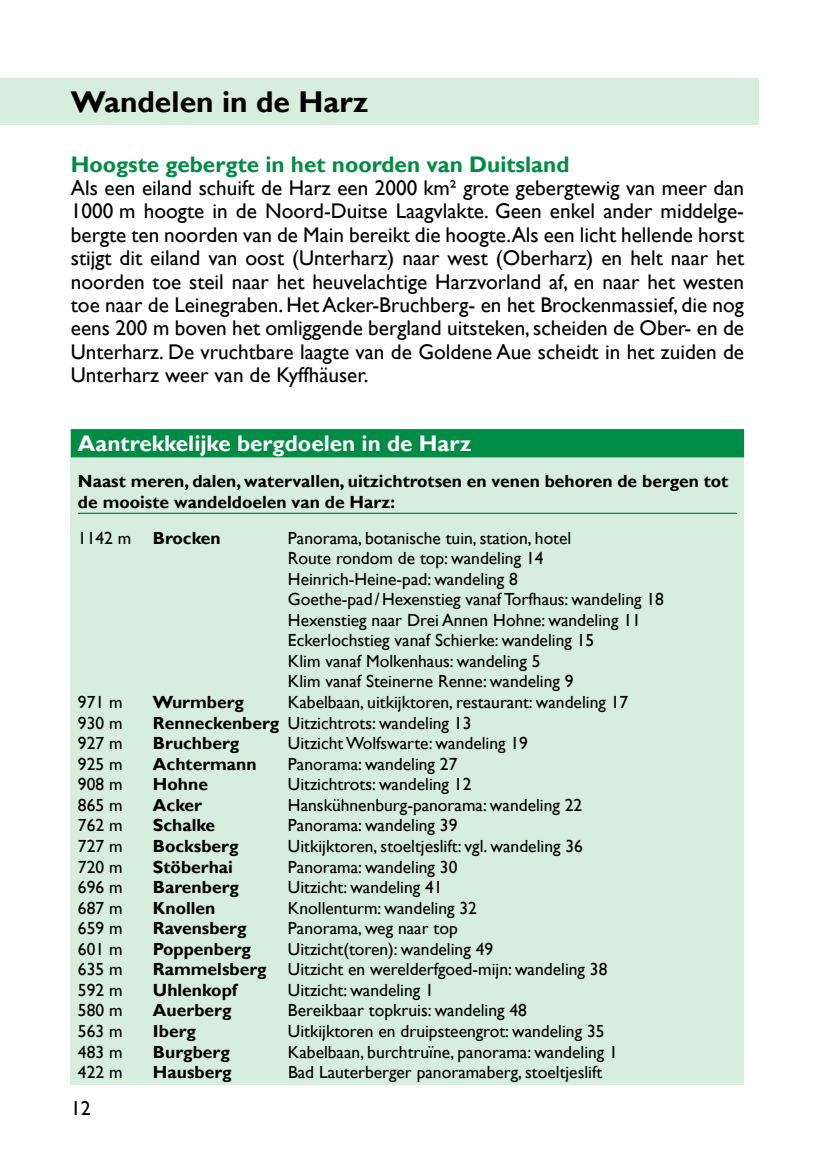
<style>
.page{position:relative;width:815px;height:1163px;background:#fff}
.page>*{position:absolute;margin:0;border:0;box-sizing:border-box;transform-origin:0 0}
.t1{font:700 30px "Gill Sans";color:#000}
.t2{font:700 22.5px "Gill Sans";color:#008c44}
.t3{font:700 22.5px "Gill Sans";color:#fff}
.t4{font:21.25px/23.5px "Gill Sans";color:#000;text-align:justify}
.t5{font:20px "Gill Sans";color:#000}
.t6{font:17.5px/20.5px "Gill Sans";color:#000}
.t7{font:700 17.5px/20.5px "Gill Sans";color:#000}
.s1{font-weight:400}
.s2{font-weight:700}
</style>
<div class="page">
<div style="left:0;top:78px;width:758px;height:47px;background:#d7eddd"></div>
<div style="left:71px;top:453px;width:673px;height:631px;background:#d7eddd"></div>
<div style="left:71px;top:429px;width:673px;height:28px;background:#008c44"></div>
<hr style="left:78px;top:512px;width:659px;height:2px;background:#008c44">
<h1 class="t1" style="left:71px;top:84px;width:299px">Wandelen in de Harz</h1>
<p class="t2" style="left:71px;top:150px;width:500px">Hoogste gebergte in het noorden van Duitsland</p>
<p class="t4" style="left:71px;top:176px;width:675px">Als een eiland schuift de Harz een 2000 km² grote gebergtewig van meer dan 1000 m hoogte in de Noord-Duitse Laagvlakte. Geen enkel ander middelge&shy;bergte ten noorden van de Main bereikt die hoogte.Als een licht hellende horst stijgt dit eiland van oost (Unterharz) naar west (Oberharz) en helt naar het noorden toe steil naar het heuvelachtige Harzvorland af, en naar het westen toe naar de Leinegraben. Het Acker-Bruchberg- en het Brockenmassief, die nog eens 200 m boven het omliggende bergland uitsteken, scheiden de Ober- en de Unterharz. De vruchtbare laagte van de Goldene Aue scheidt in het zuiden de Unterharz weer van de Kyffhäuser.</p>
<p class="t3" style="left:78px;top:429px;width:395px">Aantrekkelijke bergdoelen in de Harz</p>
<p class="t7" style="left:78px;top:471px;width:652px">Naast meren, dalen, watervallen, uitzichtrotsen en venen behoren de bergen tot de mooiste wandeldoelen van de Harz:</p>
<p class="t7" style="left:78px;top:528px;width:144px"><span class="s1">1142 m</span> Brocken</p>
<p class="t6" style="left:288px;top:527px;width:377px">Panorama, botanische tuin, station, hotel<br>Route rondom de top: wandeling 14<br>Heinrich-Heine-pad: wandeling 8<br>Goethe-pad/Hexenstieg vanaf Torfhaus: wandeling 18<br>Hexenstieg naar Drei Annen Hohne: wandeling 11<br>Eckerlochstieg vanaf Schierke: wandeling 15<br>Klim vanaf Molkenhaus: wandeling 5<br>Klim vanaf Steinerne Renne: wandeling 9</p>
<p class="t6" style="left:78px;top:692px;width:46px">971 m</p>
<p class="t7" style="left:153px;top:692px;width:93px">Wurmberg</p>
<p class="t6" style="left:288px;top:692px;width:342px">Kabelbaan, uitkijktoren, restaurant: wandeling 17</p>
<p class="t6" style="left:78px;top:712px;width:46px">930 m</p>
<p class="t6" style="left:153px;top:712px;width:320px"><span class="s2">Renneckenberg</span> Uitzichtrots: wandeling 13</p>
<p class="t6" style="left:78px;top:733px;width:46px">927 m</p>
<p class="t7" style="left:153px;top:733px;width:88px">Bruchberg</p>
<p class="t6" style="left:288px;top:733px;width:242px">Uitzicht Wolfswarte: wandeling 19</p>
<p class="t6" style="left:78px;top:753px;width:46px">925 m</p>
<p class="t7" style="left:153px;top:754px;width:105px">Achtermann</p>
<p class="t6" style="left:288px;top:753px;width:171px">Panorama: wandeling 27</p>
<p class="t6" style="left:78px;top:774px;width:46px">908 m</p>
<p class="t7" style="left:153px;top:774px;width:57px">Hohne</p>
<p class="t6" style="left:288px;top:774px;width:185px">Uitzichtrots: wandeling 12</p>
<p class="t6" style="left:78px;top:794px;width:46px">865 m</p>
<p class="t7" style="left:153px;top:795px;width:51px">Acker</p>
<p class="t6" style="left:288px;top:794px;width:296px">Hanskühnenburg-panorama: wandeling 22</p>
<p class="t6" style="left:78px;top:815px;width:46px">762 m</p>
<p class="t7" style="left:153px;top:815px;width:64px">Schalke</p>
<p class="t6" style="left:288px;top:815px;width:171px">Panorama: wandeling 39</p>
<p class="t6" style="left:78px;top:836px;width:46px">727 m</p>
<p class="t7" style="left:153px;top:836px;width:87px">Bocksberg</p>
<p class="t6" style="left:288px;top:836px;width:296px">Uitkijktoren, stoeltjeslift: vgl. wandeling 36</p>
<p class="t6" style="left:78px;top:856px;width:46px">720 m</p>
<p class="t7" style="left:153px;top:856px;width:82px">Stöberhai</p>
<p class="t6" style="left:288px;top:856px;width:171px">Panorama: wandeling 30</p>
<p class="t6" style="left:78px;top:877px;width:46px">696 m</p>
<p class="t7" style="left:153px;top:877px;width:88px">Barenberg</p>
<p class="t6" style="left:288px;top:877px;width:156px">Uitzicht: wandeling 41</p>
<p class="t6" style="left:78px;top:897px;width:46px">687 m</p>
<p class="t7" style="left:153px;top:897px;width:64px">Knollen</p>
<p class="t6" style="left:288px;top:897px;width:190px">Knollenturm: wandeling 32</p>
<p class="t6" style="left:78px;top:918px;width:46px">659 m</p>
<p class="t7" style="left:153px;top:918px;width:95px">Ravensberg</p>
<p class="t6" style="left:288px;top:918px;width:171px">Panorama, weg naar top</p>
<p class="t6" style="left:78px;top:938px;width:46px">601 m</p>
<p class="t7" style="left:153px;top:938px;width:100px">Poppenberg</p>
<p class="t6" style="left:288px;top:938px;width:207px">Uitzicht(toren): wandeling 49</p>
<p class="t6" style="left:78px;top:959px;width:46px">635 m</p>
<p class="t6" style="left:153px;top:959px;width:456px"><span class="s2">Rammelsberg</span> Uitzicht en werelderfgoed-mijn: wandeling 38</p>
<p class="t6" style="left:78px;top:979px;width:46px">592 m</p>
<p class="t7" style="left:153px;top:980px;width:86px">Uhlenkopf</p>
<p class="t6" style="left:288px;top:979px;width:148px">Uitzicht: wandeling 1</p>
<p class="t6" style="left:78px;top:1000px;width:46px">580 m</p>
<p class="t7" style="left:153px;top:1000px;width:80px">Auerberg</p>
<p class="t6" style="left:288px;top:1000px;width:241px">Bereikbaar topkruis: wandeling 48</p>
<p class="t6" style="left:78px;top:1020px;width:46px">563 m</p>
<p class="t7" style="left:153px;top:1021px;width:45px">Iberg</p>
<p class="t6" style="left:288px;top:1020px;width:318px">Uitkijktoren en druipsteengrot: wandeling 35</p>
<p class="t6" style="left:78px;top:1041px;width:46px">483 m</p>
<p class="t7" style="left:153px;top:1041px;width:78px">Burgberg</p>
<p class="t6" style="left:288px;top:1041px;width:332px">Kabelbaan, burchtruïne, panorama: wandeling 1</p>
<p class="t6" style="left:78px;top:1062px;width:46px">422 m</p>
<p class="t7" style="left:153px;top:1062px;width:80px">Hausberg</p>
<p class="t6" style="left:288px;top:1062px;width:316px">Bad Lauterberger panoramaberg, stoeltjeslift</p>
<p class="t5" style="left:71px;top:1095px;width:21px">12</p>
</div>
